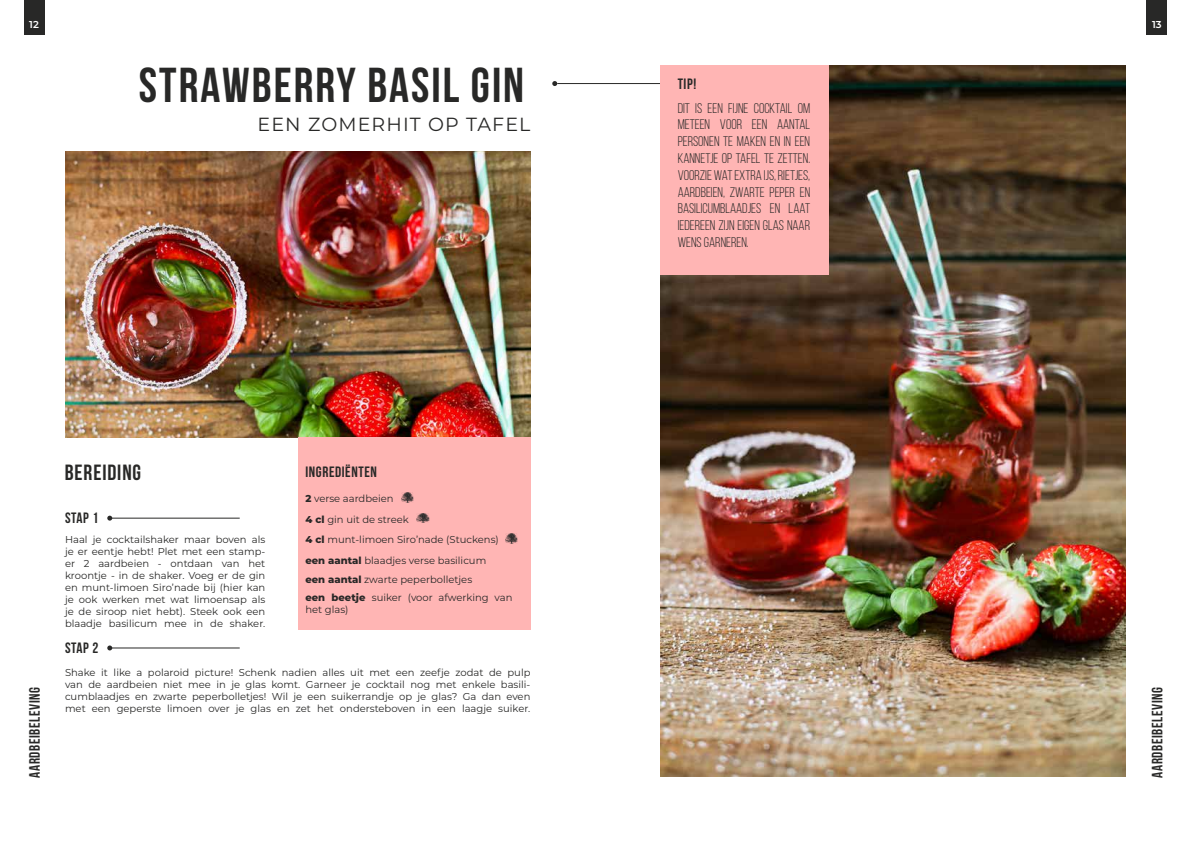
<style>
.page{position:relative;width:1191px;height:842px;background:#fff}
.page>*{position:absolute;margin:0;border:0;box-sizing:border-box;transform-origin:0 0}
.t1{font:700 49px "Bebas Neue";letter-spacing:.04em;color:#282827}
.t2{font:700 22px "Bebas Neue";letter-spacing:.04em;color:#282827}
.t3{font:19px "Montserrat";letter-spacing:.06em;color:#282827}
.t4{font:700 15px "Bebas Neue";letter-spacing:.04em;color:#282827}
.t5{font:14px/16.8px "Bebas Neue";color:#282827;text-align:justify}
.t6{font:10px/12px "Montserrat";color:#282827}
.t7{font:600 10px "Montserrat";color:#fff}
.s1{font-weight:800}
</style>
<div class="page">
<img style="left:65px;top:151px;width:465px;height:286px">
<img style="left:660px;top:65px;width:466px;height:712px">
<div style="left:24px;top:0;width:20px;height:34px;background:#282827"></div>
<svg style="left:552px;top:81px;width:5px;height:5px"></svg>
<hr style="left:557px;top:83px;width:197px;height:1px;background:#282827">
<hr style="left:112px;top:518px;width:128px;height:1px;background:#282827">
<svg style="left:107px;top:516px;width:5px;height:5px"></svg>
<hr style="left:112px;top:648px;width:128px;height:1px;background:#282827">
<svg style="left:107px;top:645px;width:5px;height:5px"></svg>
<div style="left:298px;top:437px;width:232px;height:193px;background:#ffb5b4"></div>
<div style="left:660px;top:65px;width:168px;height:209px;background:#ffb5b4"></div>
<svg style="left:401px;top:492px;width:12px;height:10px"></svg>
<div style="left:1146px;top:0;width:20px;height:34px;background:#282827"></div>
<svg style="left:417px;top:513px;width:12px;height:10px"></svg>
<svg style="left:505px;top:533px;width:12px;height:10px"></svg>
<p class="t7" style="left:29px;top:18px;width:11px">12</p>
<p class="t7" style="left:1152px;top:18px;width:11px">13</p>
<h1 class="t1" style="left:139px;top:58px;width:387px">STRAWBERRY BASIL GIN</h1>
<h3 class="t3" style="left:257px;top:111px;width:274px">EEN ZOMERHIT OP TAFEL</h3>
<h3 class="t4" style="left:26px;top:778px;width:92px;rotate:-90deg">AARDBEIBELEVING</h3>
<h2 class="t2" style="left:65px;top:460px;width:78px">BEREIDING</h2>
<h3 class="t4" style="left:305px;top:463px;width:73px">INGREDIËNTEN</h3>
<p class="t6" style="left:305px;top:488px;width:195px;line-height:20.5px"><span class="s1">2</span> verse aardbeien<br><span class="s1">4 cl</span> gin uit de streek<br><span class="s1">4 cl</span> munt-limoen Siro’nade (Stuckens) <span class="s1">een aantal</span> blaadjes verse basilicum</p>
<p class="t6" style="left:305px;top:573px;width:168px"><span class="s1">een aantal</span> zwarte peperbolletjes</p>
<h3 class="t4" style="left:65px;top:510px;width:35px">STAP 1</h3>
<p class="t6" style="left:65px;top:533px;width:202px;text-align:justify">Haal je cocktailshaker maar boven als je er eentje hebt! Plet met een stamp&shy;er 2 aardbeien - ontdaan van het kroontje - in de shaker. Voeg er de gin en munt-limoen Siro’nade bij (hier kan je ook werken met wat limoensap als je de siroop niet hebt). Steek ook een blaadje basilicum mee in de shaker.</p>
<p class="t6" style="left:65px;top:666px;width:467px;text-align:justify">Shake it like a polaroid picture! Schenk nadien alles uit met een zeefje zodat de pulp van de aardbeien niet mee in je glas komt. Garneer je cocktail nog met enkele basili&shy;cumblaadjes en zwarte peperbolletjes! Wil je een suikerrandje op je glas? Ga dan even met een geperste limoen over je glas en zet het ondersteboven in een laagje suiker.</p>
<p class="t6" style="left:305px;top:591px;width:208px"><span class="s1">een beetje</span> suiker (voor afwerking van het glas)</p>
<h3 class="t4" style="left:65px;top:640px;width:35px">STAP 2</h3>
<h3 class="t4" style="left:677px;top:76px;width:20px">TIP!</h3>
<h3 class="t5" style="left:677px;top:99px;width:134px">DIT IS EEN FIJNE COCKTAIL OM METEEN VOOR EEN AANTAL PERSONEN TE MAKEN EN IN EEN KANNETJE OP TAFEL TE ZETTEN.<br>VOORZIE WAT EXTRA IJS, RIETJES, AARDBEIEN, ZWARTE PEPER EN BASILICUMBLAADJES EN LAAT IEDEREEN ZIJN EIGEN GLAS NAAR WENS GARNEREN.</h3>
<h3 class="t4" style="left:1149px;top:778px;width:92px;rotate:-90deg">AARDBEIBELEVING</h3>
</div>
